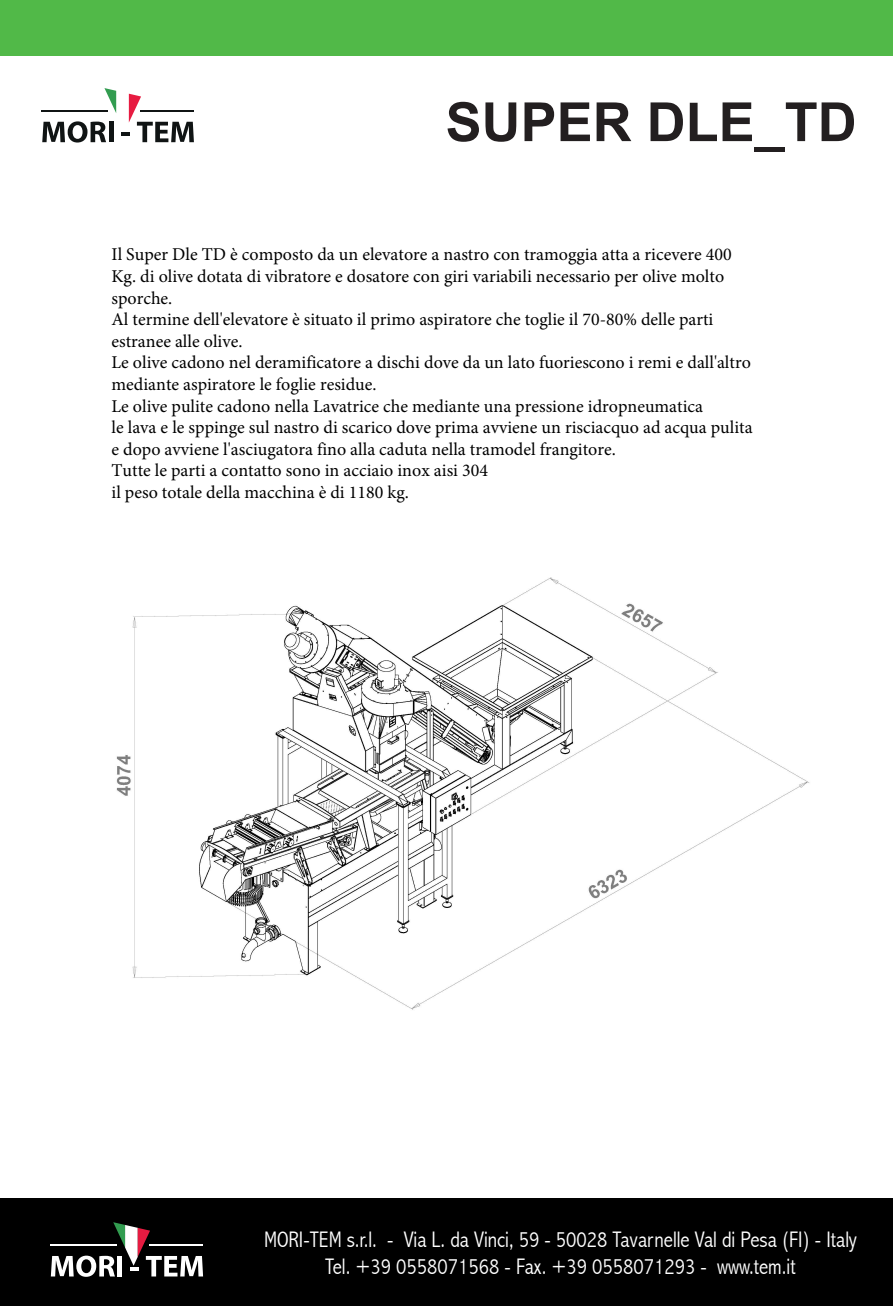
<style>
.page{position:relative;width:893px;height:1306px;background:#fff}
.page>*{position:absolute;margin:0;border:0;box-sizing:border-box;transform-origin:0 0}
.t1{font:700 54px "Arial";color:#231f20}
.t2{font:300 condensed 22.5px/27px "Abadi";color:#fff;text-align:center}
.t3{font:18px/21.6px "Minion Pro";color:#000}
</style>
<div class="page">
<div style="left:0;top:0;width:893px;height:55px;background:#51b948"></div>
<div style="left:0;top:1198px;width:893px;height:107px;background:#000"></div>
<svg style="left:42px;top:88px;width:152px;height:54px"></svg>
<hr style="left:41px;top:110px;width:67px;height:2px;background:#101414">
<hr style="left:140px;top:110px;width:53px;height:2px;background:#101414">
<svg style="left:51px;top:1222px;width:152px;height:54px"></svg>
<hr style="left:50px;top:1244px;width:67px;height:1px;background:#fff">
<hr style="left:149px;top:1244px;width:53px;height:1px;background:#fff">
<img style="left:116px;top:577px;width:694px;height:433px">
<h1 class="t1" style="left:446px;top:86px;width:413px">SUPER DLE_TD</h1>
<p class="t3" style="left:112px;top:244px;width:643px">Il Super Dle TD è composto da un elevatore a nastro con tramoggia atta a ricevere 400<br>Kg. di olive dotata di vibratore e dosatore con giri variabili necessario per olive molto sporche.<br>Al termine dell'elevatore è situato il primo aspiratore che toglie il 70-80% delle parti estranee alle olive.<br>Le olive cadono nel deramificatore a dischi dove da un lato fuoriescono i remi e dall'altro mediante aspiratore le foglie residue.<br>Le olive pulite cadono nella Lavatrice che mediante una pressione idropneumatica<br>le lava e le sppinge sul nastro di scarico dove prima avviene un risciacquo ad acqua pulita e dopo avviene l'asciugatora fino alla caduta nella tramodel frangitore.<br>Tutte le parti a contatto sono in acciaio inox aisi 304<br>il peso totale della macchina è di 1180 kg.</p>
<p class="t2" style="left:264px;top:1225px;width:594px">MORI-TEM s.r.l. - Via L. da Vinci, 59 - 50028 Tavarnelle Val di Pesa (FI) - Italy<br>Tel. +39 0558071568 - Fax. +39 0558071293 - www.tem.it</p>
</div>
